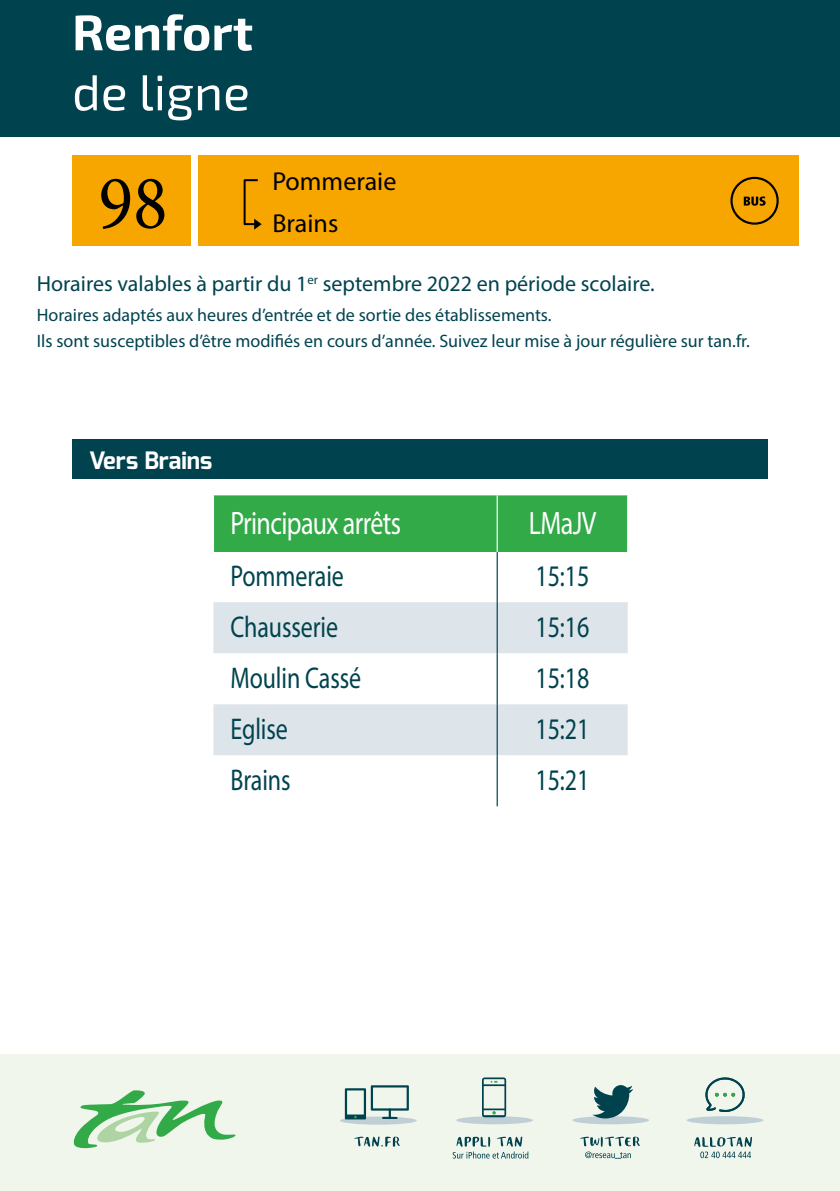
<style>
.page{position:relative;width:840px;height:1191px;background:#fff}
.page>*{position:absolute;margin:0;border:0;box-sizing:border-box;transform-origin:0 0}
.t1{font:77px "Minion Pro";color:#000;scale:.93 1}
.t2{font:700 50px "Exo 2";color:#fff}
.t3{font:50px "Exo 2";color:#fff}
.t4{font:32.4px "Myriad Pro";letter-spacing:-.025em;color:#fff;scale:.8 1}
.t5{font:30px "Myriad Pro";letter-spacing:-.005em;color:#00434f;scale:.8 1}
.t6{font:26px/42px "Myriad Pro";color:#000}
.t7{font:700 24px "Exo";color:#fff}
.t8{font:22px "Myriad Pro";color:#00434f}
.t9{font:18px/26px "Myriad Pro";color:#00434f}
</style>
<div class="page">
<div style="left:198px;top:155px;width:600px;height:91px;background:#f7a600"></div>
<svg style="left:243px;top:179px;width:18px;height:51px"></svg>
<div style="left:0;top:1054px;width:839px;height:137px;background:#f0f6ec"></div>
<div style="left:456px;top:1116px;width:76px;height:8px;background:#c0ced6;border-radius:50%"></div>
<svg style="left:481px;top:1077px;width:25px;height:40px"></svg>
<div style="left:340px;top:1116px;width:76px;height:8px;background:#c0ced6;border-radius:50%"></div>
<svg style="left:344px;top:1085px;width:64px;height:34px"></svg>
<div style="left:572px;top:1116px;width:76px;height:8px;background:#c0ced6;border-radius:50%"></div>
<div style="left:686px;top:1116px;width:77px;height:8px;background:#c0ced6;border-radius:50%"></div>
<svg style="left:705px;top:1077px;width:39px;height:35px"></svg>
<svg style="left:354px;top:1136px;width:46px;height:11px"></svg>
<svg style="left:694px;top:1137px;width:57px;height:21px"></svg>
<svg style="left:592px;top:1085px;width:41px;height:33px"></svg>
<svg style="left:452px;top:1136px;width:76px;height:22px"></svg>
<svg style="left:580px;top:1136px;width:59px;height:22px"></svg>
<svg style="left:73px;top:1090px;width:163px;height:58px"></svg>
<div style="left:0;top:0;width:839px;height:136px;background:#00434f"></div>
<svg style="left:730px;top:177px;width:48px;height:48px"></svg>
<div style="left:72px;top:439px;width:695px;height:40px;background:#00434f"></div>
<div style="left:214px;top:495px;width:412px;height:57px;background:#31aa47"></div>
<svg style="left:213px;top:602px;width:414px;height:153px;fill:#dee5ea"></svg>
<hr style="left:496px;top:495px;width:1px;height:57px;background:#fff">
<hr style="left:496px;top:552px;width:1px;height:50px;background:#00434f">
<hr style="left:496px;top:602px;width:1px;height:51px;background:#00434f">
<hr style="left:496px;top:653px;width:1px;height:51px;background:#00434f">
<hr style="left:496px;top:704px;width:1px;height:51px;background:#00434f">
<hr style="left:496px;top:755px;width:1px;height:51px;background:#00434f">
<div style="left:72px;top:155px;width:118px;height:91px;background:#f7a600"></div>
<h2 class="t2" style="left:72px;top:3px;width:182px">Renfort</h2>
<h2 class="t3" style="left:72px;top:64px;width:179px">de ligne</h2>
<h1 class="t1" style="left:98px;top:152px;width:76px">98</h1>
<h3 class="t6" style="left:272px;top:159px;width:125px">Pommeraie<br>Brains</h3>
<p class="t8" style="left:37px;top:270px;width:619px">Horaires valables à partir du 1<sup>er</sup> septembre 2022 en période scolaire.</p>
<p class="t9" style="left:37px;top:301px;width:714px">Horaires adaptés aux heures d’entrée et de sortie des établissements.<br>Ils sont susceptibles d’être modifiés en cours d’année. Suivez leur mise à jour régulière sur tan.fr.</p>
<h3 class="t7" style="left:89px;top:444px;width:125px">Vers Brains</h3>
<h3 class="t4" style="left:230px;top:502px;width:214px">Principaux arrêts</h3>
<h3 class="t4" style="left:528px;top:502px;width:86px">LMaJV</h3>
<h3 class="t5" style="left:230px;top:557px;width:143px">Pommeraie</h3>
<h3 class="t5" style="left:535px;top:557px;width:69px">15:15</h3>
<h3 class="t5" style="left:230px;top:608px;width:136px">Chausserie</h3>
<h3 class="t5" style="left:535px;top:608px;width:69px">15:16</h3>
<h3 class="t5" style="left:230px;top:659px;width:165px">Moulin Cassé</h3>
<h3 class="t5" style="left:535px;top:659px;width:69px">15:18</h3>
<h3 class="t5" style="left:230px;top:710px;width:73px">Eglise</h3>
<h3 class="t5" style="left:535px;top:710px;width:69px">15:21</h3>
<h3 class="t5" style="left:230px;top:761px;width:77px">Brains</h3>
<h3 class="t5" style="left:535px;top:761px;width:69px">15:21</h3>
</div>
